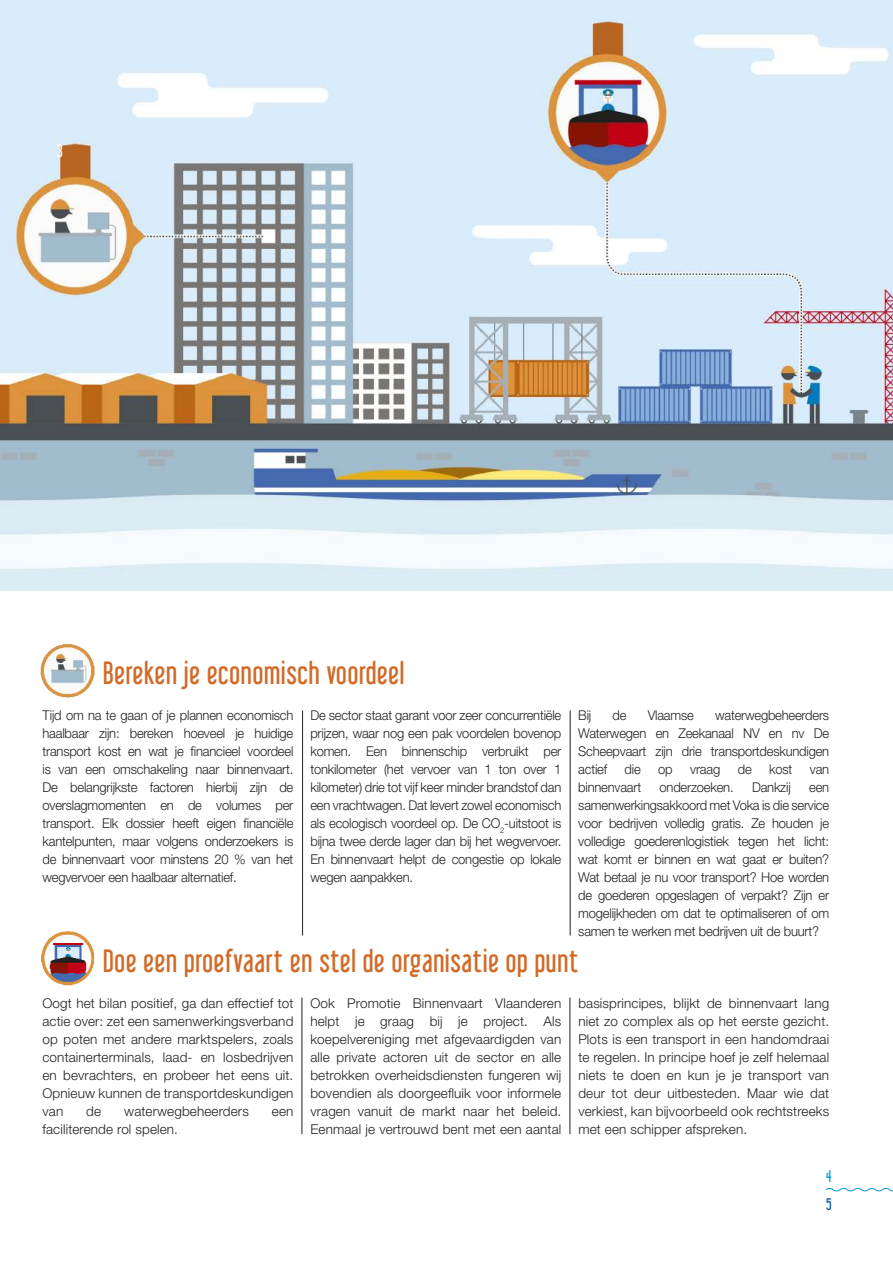
<style>
.page{position:relative;width:893px;height:1263px;background:#fff}
.page>*{position:absolute;margin:0;border:0;box-sizing:border-box;transform-origin:0 0}
.t1{font:28.8px "Libel Suit";letter-spacing:.03em;color:#d16a27}
.t2{font:16.5px "Libel Suit";color:#fff}
.t3{font:15px "Libel Suit";color:#0157a5}
.t4{font:15px "Libel Suit";color:#009ada}
.t5{font:300 13.5px/18px "Helvetica Neue LT";letter-spacing:-.015em;color:#231f20;text-align:justify;scale:.96 1}
.t6{font:300 13.5px/18px "Helvetica Neue LT";letter-spacing:-.015em;color:#231f20;text-align:justify}
.t7{font:300 13.5px "Helvetica Neue LT";letter-spacing:.01em;color:#231f20}
</style>
<div class="page">
<svg style="left:825px;top:1188px;width:68px;height:4px"></svg>
<img style="left:0;top:0;width:893px;height:590px">
<img style="left:40px;top:644px;width:55px;height:54px">
<img style="left:41px;top:931px;width:54px;height:54px">
<hr style="left:570px;top:997px;width:1px;height:137px;background:#231f20">
<hr style="left:302px;top:710px;width:1px;height:225px;background:#231f20">
<hr style="left:570px;top:710px;width:1px;height:225px;background:#231f20">
<hr style="left:302px;top:997px;width:1px;height:137px;background:#231f20">
<p class="t2" style="left:57px;top:140px;width:7px">3</p>
<h1 class="t1" style="left:103px;top:655px;width:303px">Bereken je economisch voordeel</h1>
<p class="t5" style="left:43px;top:706px;width:263px">Tijd om na te gaan of je plannen economisch haalbaar zijn: bereken hoeveel je huidige transport kost en wat je financieel voordeel is van een omschakeling naar binnenvaart.<br>De belangrijkste factoren hierbij zijn de overslagmomenten en de volumes per transport. Elk dossier heeft eigen financiële kantelpunten, maar volgens onderzoekers is de binnenvaart voor minstens 20 % van het wegvervoer een haalbaar alternatief.</p>
<p class="t5" style="left:310px;top:706px;width:263px">De sector staat garant voor zeer concurrentiële prijzen, waar nog een pak voordelen bovenop komen. Een binnenschip verbruikt per tonkilometer (het vervoer van 1 ton over 1 kilometer) drie tot vijf keer minder brandstof dan een vrachtwagen. Dat levert zowel economisch als ecologisch voordeel op. De CO<sub>2</sub>-uitstoot is bijna twee derde lager dan bij het wegvervoer.<br>En binnenvaart helpt de congestie op lokale wegen aanpakken.</p>
<p class="t5" style="left:578px;top:706px;width:15px">Bij</p>
<p class="t5" style="left:613px;top:706px;width:16px">de</p>
<p class="t5" style="left:648px;top:706px;width:50px">Vlaamse</p>
<p class="t5" style="left:578px;top:706px;width:263px;text-indent:137px">waterwegbeheerders Waterwegen en Zeekanaal NV en nv De Scheepvaart zijn drie transportdeskundigen actief</p>
<p class="t5" style="left:625px;top:760px;width:18px">die</p>
<p class="t5" style="left:658px;top:760px;width:17px">op</p>
<p class="t5" style="left:690px;top:760px;width:33px">vraag</p>
<p class="t5" style="left:738px;top:760px;width:16px">de</p>
<p class="t5" style="left:769px;top:760px;width:26px">kost</p>
<p class="t5" style="left:810px;top:760px;width:22px">van</p>
<p class="t5" style="left:578px;top:778px;width:67px">binnenvaart</p>
<p class="t5" style="left:660px;top:778px;width:79px">onderzoeken.</p>
<p class="t5" style="left:752px;top:778px;width:42px">Dankzij</p>
<p class="t5" style="left:578px;top:778px;width:263px;text-indent:231px">een samenwerkingsakkoord met Voka is die service voor bedrijven volledig gratis. Ze houden je volledige goederenlogistiek tegen het licht: wat komt er binnen en wat gaat er buiten?<br>Wat betaal je nu voor transport? Hoe worden de goederen opgeslagen of verpakt? Zijn er mogelijkheden om dat te optimaliseren of om samen te werken met bedrijven uit de buurt?</p>
<h1 class="t1" style="left:103px;top:943px;width:477px">Doe een proefvaart en stel de organisatie op punt</h1>
<p class="t6" style="left:43px;top:994px;width:252px">Oogt het bilan positief, ga dan effectief tot actie over: zet een samenwerkingsverband op poten met andere marktspelers, zoals containerterminals, laad- en losbedrijven en bevrachters, en probeer het eens uit.<br>Opnieuw kunnen de transportdeskundigen van</p>
<p class="t6" style="left:86px;top:1102px;width:16px">de</p>
<p class="t7" style="left:124px;top:1103px;width:126px">waterwegbeheerders</p>
<p class="t6" style="left:272px;top:1102px;width:23px">een</p>
<p class="t7" style="left:43px;top:1121px;width:137px">faciliterende rol spelen.</p>
<p class="t6" style="left:310px;top:994px;width:252px">Ook Promotie Binnenvaart Vlaanderen helpt je graag bij je project. Als koepelvereniging met afgevaardigden van alle private actoren uit de sector en alle betrokken overheidsdiensten fungeren wij bovendien als doorgeefluik voor informele vragen vanuit de markt naar het beleid.<br>Eenmaal je vertrouwd bent met een aantal</p>
<p class="t6" style="left:578px;top:994px;width:252px">basisprincipes, blijkt de binnenvaart lang niet zo complex als op het eerste gezicht.<br>Plots is een transport in een handomdraai te regelen. In principe hoef je zelf helemaal niets te doen en kun je je transport van deur tot deur uitbesteden. Maar wie dat verkiest, kan bijvoorbeeld ook rechtstreeks met een schipper afspreken.</p>
<p class="t4" style="left:826px;top:1167px;width:7px">4</p>
<p class="t3" style="left:826px;top:1195px;width:7px">5</p>
</div>
